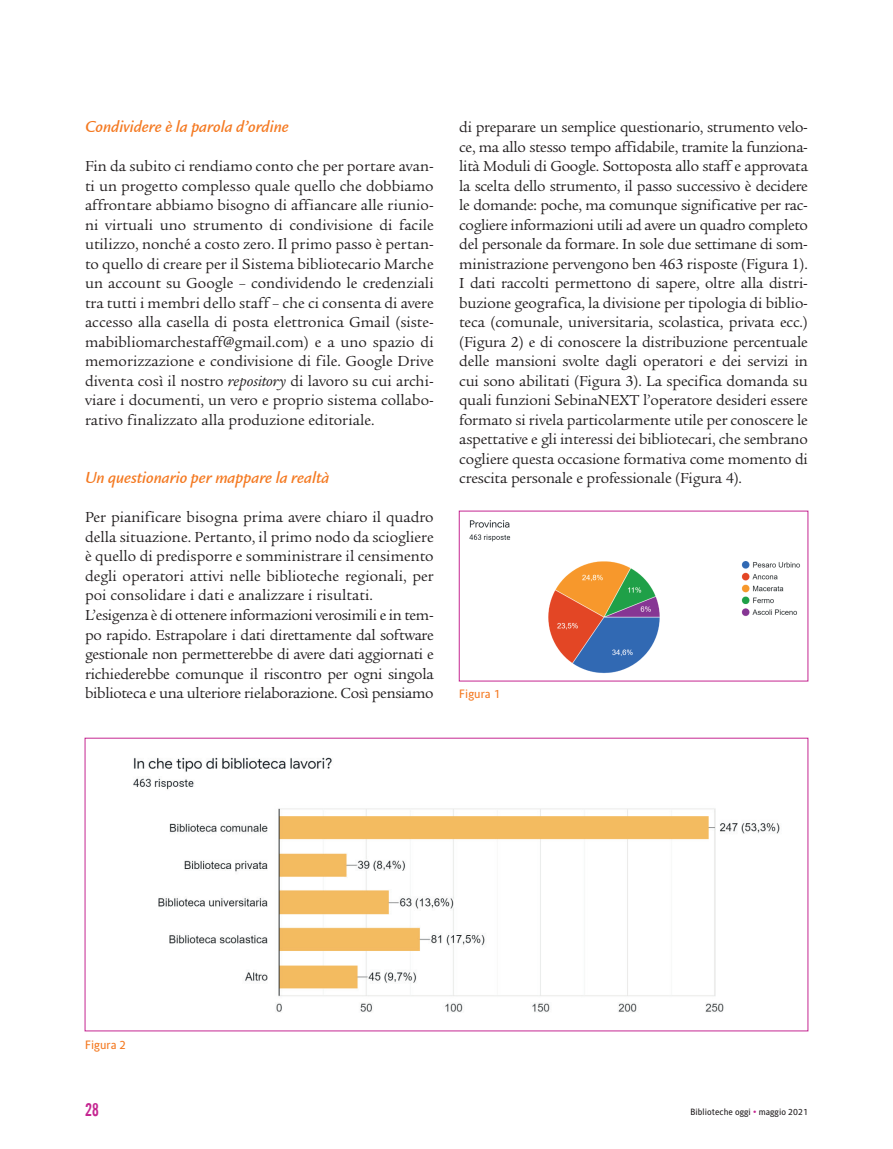
<style>
.page{position:relative;width:893px;height:1149px;background:#fff}
.page>*{position:absolute;margin:0;border:0;box-sizing:border-box;transform-origin:0 0}
.t1{font:18px "Alternate Gothic No 2 BT";color:#c52691}
.t2{font:17.25px "Legacy Sans Md ITCTT Medium Ita";color:#f47921}
.t3{font:15.75px/19.5px "Legacy Ser ITC";letter-spacing:-.01em;color:#231f20;text-align:justify}
.t4{font:12px "Alber";color:#f47921}
.t5{font:9px "Alber";color:#231f20}
.s1{font-style:italic}
.s2{color:#c52691}
</style>
<div class="page">
<img style="left:469px;top:520px;width:331px;height:154px">
<img style="left:133px;top:757px;width:647px;height:255px">
<p class="t2" style="left:85px;top:117px;width:205px">Condividere è la parola d’ordine</p>
<p class="t3" style="left:85px;top:156px;width:350px">Fin da subito ci rendiamo conto che per portare avan&shy;ti un progetto complesso quale quello che dobbiamo affrontare abbiamo bisogno di affiancare alle riunio&shy;ni virtuali uno strumento di condivisione di facile utilizzo, nonché a costo zero. Il primo passo è pertan&shy;to quello di creare per il Sistema bibliotecario Marche un account su Google – condividendo le credenziali tra tutti i membri dello staff – che ci consenta di avere accesso alla casella di posta elettronica Gmail (siste&shy;mabibliomarchestaff@gmail.com) e a uno spazio di memorizzazione e condivisione di file. Google Drive diventa così il nostro <span class="s1">repository</span> di lavoro su cui archi&shy;viare i documenti, un vero e proprio sistema collabo&shy;rativo finalizzato alla produzione editoriale.</p>
<p class="t2" style="left:85px;top:468px;width:246px">Un questionario per mappare la realtà</p>
<p class="t3" style="left:85px;top:507px;width:350px;text-align:left">Per pianificare bisogna prima avere chiaro il quadro della situazione. Pertanto, il primo nodo da sciogliere è quello di predisporre e somministrare il censimento degli operatori attivi nelle biblioteche regionali, per poi consolidare i dati e analizzare i risultati.<br>L’esigenza è di ottenere informazioni verosimili e in tem&shy;po rapido. Estrapolare i dati direttamente dal software gestionale non permetterebbe di avere dati aggiornati e richiederebbe comunque il riscontro per ogni singola biblioteca e una ulteriore rielaborazione. Così pensiamo</p>
<p class="t3" style="left:459px;top:117px;width:350px">di preparare un semplice questionario, strumento velo&shy;ce, ma allo stesso tempo affidabile, tramite la funziona&shy;lità Moduli di Google. Sottoposta allo staff e approvata la scelta dello strumento, il passo successivo è decidere le domande: poche, ma comunque significative per rac&shy;cogliere informazioni utili ad avere un quadro completo del personale da formare. In sole due settimane di som&shy;ministrazione pervengono ben 463 risposte (Figura 1).<br>I dati raccolti permettono di sapere, oltre alla distri&shy;buzione geografica, la divisione per tipologia di biblio&shy;teca (comunale, universitaria, scolastica, privata ecc.) (Figura 2) e di conoscere la distribuzione percentuale delle mansioni svolte dagli operatori e dei servizi in cui sono abilitati (Figura 3). La specifica domanda su quali funzioni SebinaNEXT l’operatore desideri essere formato si rivela particolarmente utile per conoscere le aspettative e gli interessi dei bibliotecari, che sembrano cogliere questa occasione formativa come momento di crescita personale e professionale (Figura 4).</p>
<p class="t4" style="left:459px;top:686px;width:42px">Figura 1</p>
<p class="t4" style="left:85px;top:1037px;width:42px">Figura 2</p>
<p class="t1" style="left:85px;top:1099px;width:15px">28</p>
<p class="t5" style="left:691px;top:1106px;width:119px">Biblioteche oggi <span class="s2">•</span> maggio 2021</p>
</div>
